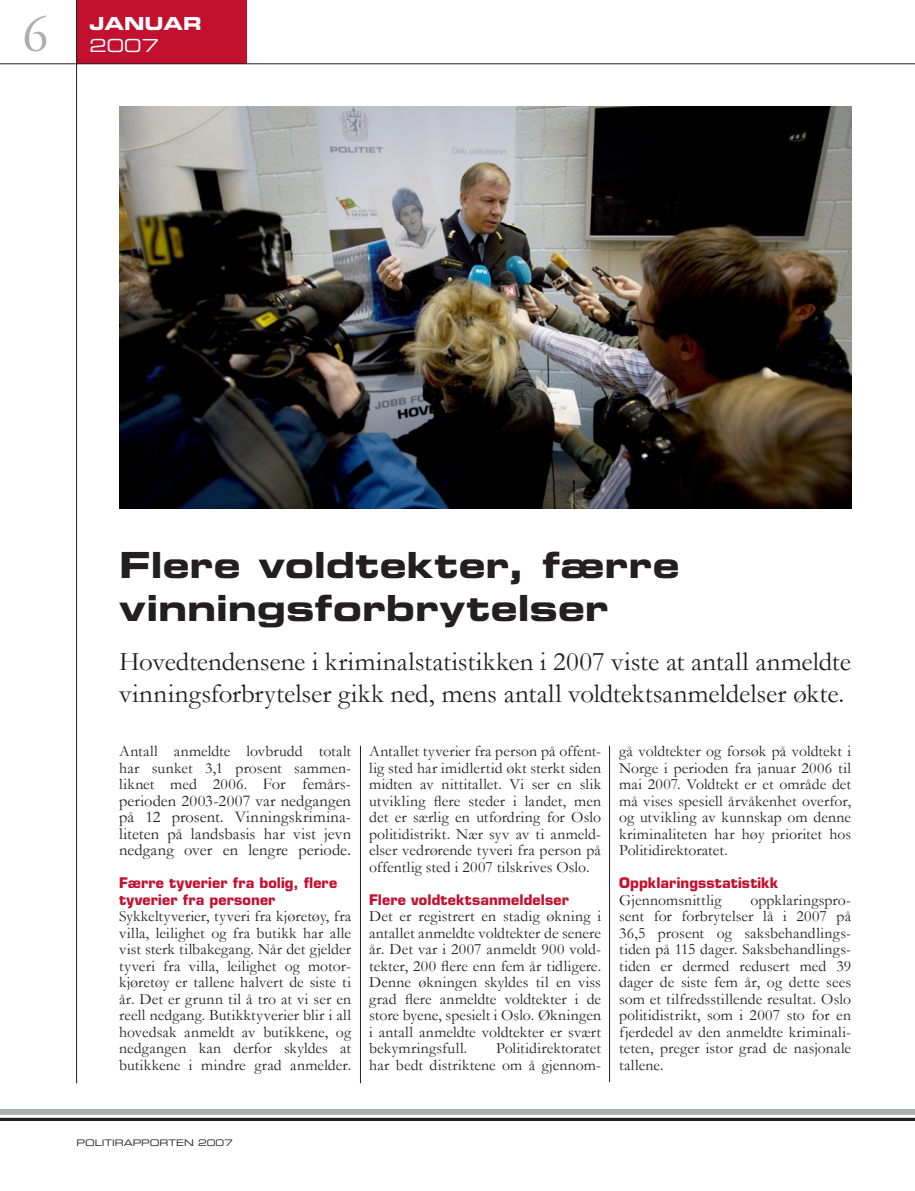
<style>
.page{position:relative;width:915px;height:1191px;background:#fff}
.page>*{position:absolute;margin:0;border:0;box-sizing:border-box;transform-origin:0 0}
.t1{font:51px "Adobe Garamond";color:#aeafb3}
.t2{font:36px/43.2px "Eurostile Bold Extended Two";color:#231f20}
.t3{font:27px/32.4px "Garamond";color:#231f20}
.t4{font:18px "Eurostile Bold Extended Two";color:#fff}
.t5{font:18px "Eurostile Extended Two";color:#fff}
.t6{font:16.5px/16.5px "Garamond";letter-spacing:.005em;color:#231f20;text-align:justify}
.t7{font:15.75px/16.5px "Garamond";letter-spacing:.005em;color:#231f20;text-align:justify}
.t8{font:700 14.25px/16.5px "Eurostile";letter-spacing:.01em;color:#c3102f}
.t9{font:9px "Eurostile Extended Two";color:#231f20}
.s1{font-size:16.5px}
.s2{font-size:18px}
</style>
<div class="page">
<hr style="left:0;top:1118px;width:914px;height:3px;background:#231f20">
<div style="left:0;top:1109px;width:914px;height:6px;background:#aeafb3"></div>
<hr style="left:0;top:1117px;width:914px;height:3px;background:#231f20">
<hr style="left:360px;top:746px;width:1px;height:337px;background:#231f20">
<hr style="left:609px;top:746px;width:1px;height:336px;background:#231f20">
<div style="left:77px;top:0;width:170px;height:64px;background:#c3102f"></div>
<hr style="left:0;top:64px;width:914px;height:1px;background:#231f20">
<img style="left:119px;top:106px;width:731px;height:402px">
<hr style="left:76px;top:0;width:1px;height:1083px;background:#231f20">
<h1 class="t1" style="left:23px;top:7px;width:27px">6</h1>
<p class="t4" style="left:89px;top:11px;width:114px">JANUAR</p>
<p class="t5" style="left:89px;top:33px;width:71px">2007</p>
<h2 class="t2" style="left:119px;top:542px;width:561px">Flere voldtekter, færre vinningsforbrytelser</h2>
<h3 class="t3" style="left:119px;top:645px;width:733px">Hovedtendensene i kriminalstatistikken i 2007 viste at antall anmeldte vinningsforbrytelser gikk ned, mens antall voldtektsanmeldelser økte.</h3>
<p class="t7" style="left:119px;top:742px;width:233px">Antall anmeldte lovbrudd totalt har sunket 3,1 prosent sammen&shy;liknet med 2006. <span class="s1">For femårs-</span></p>
<p class="t6" style="left:119px;top:792px;width:233px">perioden 2003-2007 var nedgangen på 12 prosent. Vinningskrimina&shy;liteten på landsbasis har vist jevn nedgang over en lengre periode<span class="s2">.</span></p>
<p class="t8" style="left:119px;top:874px;width:219px">Færre tyverier fra bolig, flere tyverier fra personer</p>
<p class="t7" style="left:119px;top:907px;width:233px">Sykkeltyverier, tyveri fra kjøretøy, fra villa, leilighet og fra butikk har alle vist sterk tilbakegang. Når det gjelder tyveri fra villa, leilighet og motor&shy;kjøretøy er tallene halvert de siste ti år. Det er grunn til å tro at vi ser en reell nedgang. Butikktyverier blir i all hovedsak anmeldt av butikkene, og nedgangen kan derfor skyldes at butikkene i mindre grad anmelder.</p>
<p class="t7" style="left:369px;top:742px;width:233px">Antallet tyverier fra person på offent&shy;lig sted har imidlertid økt sterkt siden midten av nittitallet. Vi ser en slik utvikling flere steder i landet, men det er særlig en utfordring for Oslo politidistrikt. Nær syv av ti anmeld&shy;elser vedrørende tyveri fra person på offentlig sted i 2007 tilskrives Oslo.</p>
<p class="t8" style="left:369px;top:891px;width:201px">Flere voldtektsanmeldelser</p>
<p class="t7" style="left:369px;top:907px;width:233px">Det er registrert en stadig økning i antallet anmeldte voldtekter de senere år. Det var i 2007 anmeldt 900 vold&shy;tekter, 200 flere enn fem år tidligere.<br>Denne økningen skyldes til en viss grad flere anmeldte voldtekter i de store byene, spesielt i Oslo. Økningen i antall anmeldte voldtekter er svært bekymringsfull.</p>
<p class="t7" style="left:369px;top:1039px;width:233px;text-align:right">Politidirektoratet<br>har bedt distriktene om å gjennom-</p>
<p class="t7" style="left:619px;top:742px;width:233px">gå voldtekter og forsøk på voldtekt i Norge i perioden fra januar 2006 til mai 2007. Voldtekt er et område det må vises spesiell årvåkenhet overfor, og utvikling av kunnskap om denne kriminaliteten har høy prioritet hos Politidirektoratet.</p>
<p class="t8" style="left:619px;top:874px;width:161px">Oppklaringsstatistikk</p>
<p class="t7" style="left:619px;top:891px;width:104px">Gjennomsnittlig</p>
<p class="t7" style="left:619px;top:891px;width:233px;text-indent:131px">oppklaringspro&shy;sent for forbrytelser lå i 2007 på 36,5 prosent og saksbehandlings&shy;tiden på 115 dager. Saksbehandlings&shy;tiden er dermed redusert med 39 dager de siste fem år, og dette sees som et tilfredsstillende resultat. Oslo politidistrikt, som i 2007 sto for en fjerdedel av den anmeldte kriminali&shy;teten, preger istor grad de nasjonale tallene.</p>
<p class="t9" style="left:77px;top:1136px;width:158px">POLITIRAPPORTEN 2007</p>
</div>
